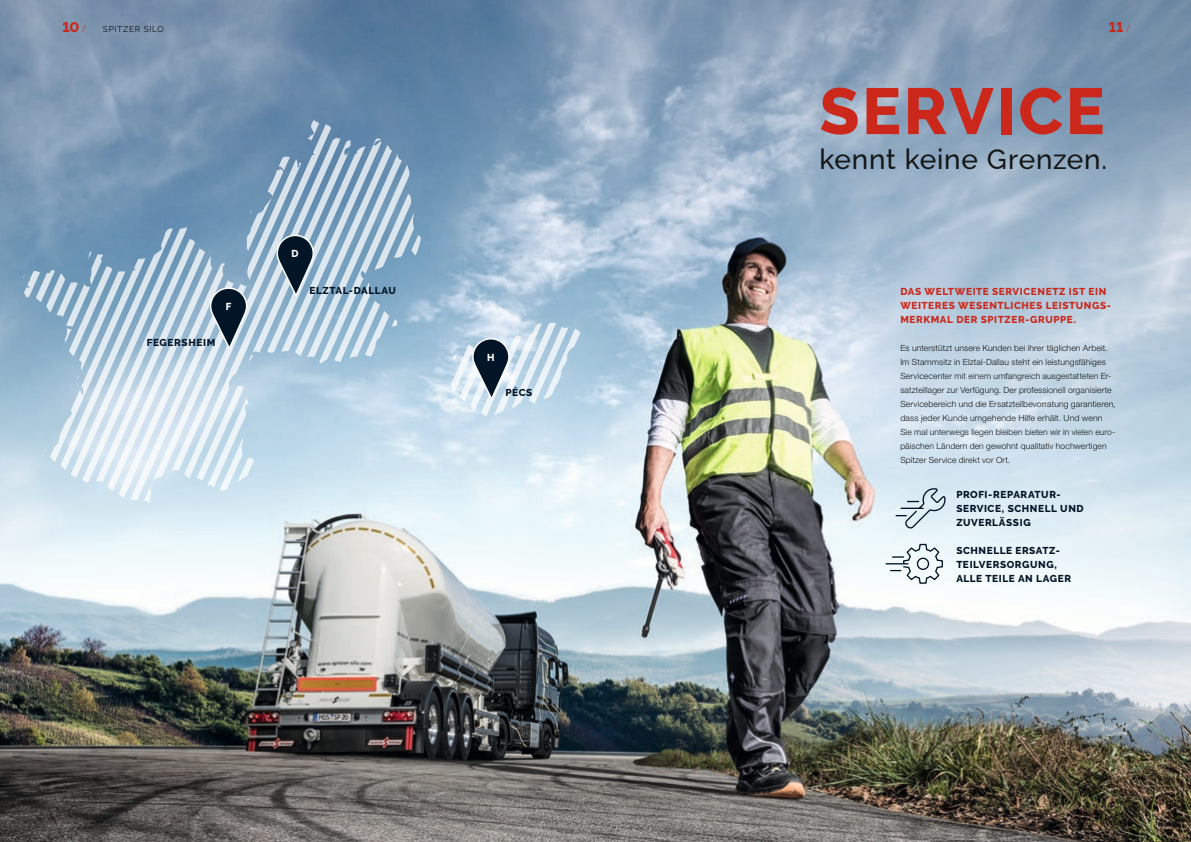
<style>
.page{position:relative;width:1191px;height:842px;background:#fff}
.page>*{position:absolute;margin:0;border:0;box-sizing:border-box;transform-origin:0 0}
.t1{font:800 65px "Raleway";letter-spacing:.04em;color:#cb281b}
.t2{font:500 28px "Raleway";letter-spacing:.025em;color:#151616}
.t3{font:800 14px "Raleway";color:#cb281b}
.t4{font:800 10px/14px "Raleway";letter-spacing:.055em;color:#021526}
.t5{font:800 10px/14px "Raleway";letter-spacing:.06em;color:#cb281b}
.t6{font:300 8.5px/14px "Helvetica Neue LT Std";letter-spacing:.015em;color:#151616}
.t7{font:8.5px "Raleway";letter-spacing:.07em;color:#151616}
.s1{font-family:"Helvetica Neue LT Std";font-weight:300;font-size:10px}
</style>
<div class="page">
<img style="left:0;top:0;width:1191px;height:842px">
<svg style="left:894px;top:487px;width:52px;height:43px;background:#c7d7df"></svg>
<svg style="left:884px;top:543px;width:59px;height:41px"></svg>
<svg style="left:473px;top:337px;width:37px;height:63px"></svg>
<svg style="left:210px;top:120px;width:104px;height:230px;background:#829eb6"></svg>
<h3 class="t3" style="left:62px;top:19px;width:25px">10 <span class="s1">/</span></h3>
<h3 class="t3" style="left:1109px;top:19px;width:22px">11 <span class="s1">/</span></h3>
<p class="t7" style="left:103px;top:24px;width:63px">SPITZER SILO</p>
<h1 class="t1" style="left:819px;top:74px;width:287px">SERVICE</h1>
<p class="t4" style="left:147px;top:336px;width:70px">FEGERSHEIM</p>
<p class="t4" style="left:309px;top:283px;width:88px">ELZTAL-DALLAU</p>
<p class="t4" style="left:505px;top:386px;width:28px">PÉCS</p>
<h2 class="t2" style="left:819px;top:143px;width:289px">kennt keine Grenzen.</h2>
<p class="t5" style="left:900px;top:284px;width:212px">DAS WELTWEITE SERVICENETZ IST EIN<br>WEITERES WESENTLICHES LEISTUNGS-<br>MERKMAL DER SPITZER-GRUPPE.</p>
<p class="t6" style="left:900px;top:340px;width:217px">Es unterstützt unsere Kunden bei ihrer täglichen Arbeit.<br>Im Stammsitz in Elztal-Dallau steht ein leistungsfähiges Servicecenter mit einem umfangreich ausgestatteten Er&shy;satzteillager zur Verfügung. Der professionell organisierte Servicebereich und die Ersatzteilbevorratung garantieren, dass jeder Kunde umgehende Hilfe erhält. Und wenn Sie mal unterwegs liegen bleiben bieten wir in vielen euro&shy;päischen Ländern den gewohnt qualitativ hochwertigen Spitzer Service direkt vor Ort.</p>
<p class="t4" style="left:956px;top:487px;width:129px">PROFI-REPARATUR-<br>SERVICE, SCHNELL UND<br>ZUVERLÄSSIG</p>
<p class="t4" style="left:956px;top:543px;width:116px">SCHNELLE ERSATZ-<br>TEILVERSORGUNG,<br>ALLE TEILE AN LAGER</p>
</div>
